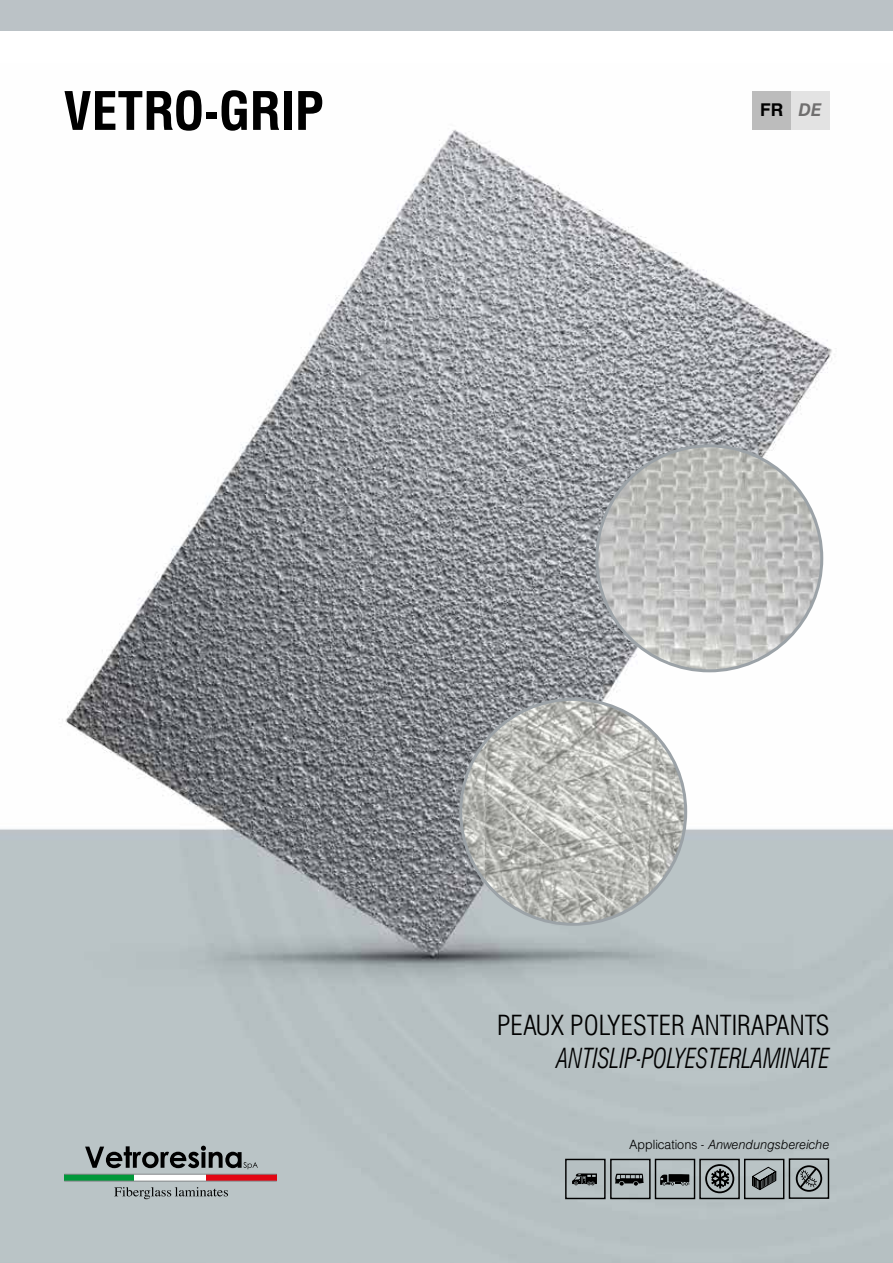
<style>
.page{position:relative;width:893px;height:1263px;background:#fff}
.page>*{position:absolute;margin:0;border:0;box-sizing:border-box;transform-origin:0 0}
.t1{font:700 condensed 51.75px "AT Triumvirate";color:#000}
.t2{font:italic 300 condensed 27px "AT Triumvirate";color:#000;scale:.9 1}
.t3{font:300 condensed 27px "AT Triumvirate";color:#000}
.t4{font:700 17.55px "AT Triumvirate";color:#000}
.t5{font:italic 300 12.75px "AT Triumvirate";color:#000}
.s1{font-style:italic;color:#706f6f}
.s2{font-style:normal}
</style>
<div class="page">
<img style="left:0;top:91px;width:893px;height:1172px">
<div style="left:0;top:0;width:893px;height:31px;background:#bbc2c6"></div>
<div style="left:64px;top:1174px;width:71px;height:7px;background:#00983a"></div>
<div style="left:135px;top:1174px;width:71px;height:7px;background:#fff"></div>
<div style="left:206px;top:1174px;width:71px;height:7px;background:#e30613"></div>
<hr style="left:64px;top:1174px;width:213px;height:1px;background:#85888a">
<hr style="left:64px;top:1181px;width:213px;height:1px;background:#85888a">
<svg style="left:85px;top:1146px;width:173px;height:23px;background:#777e7f"></svg>
<svg style="left:114px;top:1187px;width:114px;height:12px"></svg>
<img style="left:461px;top:699px;width:225px;height:225px;border-radius:112px">
<img style="left:597px;top:446px;width:225px;height:225px;border-radius:112px">
<svg style="left:660px;top:1174px;width:29px;height:11px"></svg>
<div style="left:655px;top:1159px;width:40px;height:40px;border:1px solid #000"></div>
<div style="left:699px;top:1159px;width:41px;height:40px;border:1px solid #000"></div>
<svg style="left:711px;top:1169px;width:18px;height:19px"></svg>
<div style="left:705px;top:1164px;width:29px;height:29px;border:2px solid #000;border-radius:50%"></div>
<svg style="left:615px;top:1174px;width:29px;height:11px"></svg>
<div style="left:610px;top:1159px;width:41px;height:40px;border:1px solid #000"></div>
<svg style="left:572px;top:1173px;width:25px;height:12px"></svg>
<div style="left:565px;top:1159px;width:41px;height:40px;border:1px solid #000"></div>
<svg style="left:751px;top:1166px;width:26px;height:25px"></svg>
<div style="left:744px;top:1159px;width:40px;height:40px;border:1px solid #000"></div>
<div style="left:789px;top:1158px;width:40px;height:41px;border:1px solid #000"></div>
<div style="left:796px;top:1165px;width:26px;height:27px;border:2px solid #000;border-radius:50%"></div>
<svg style="left:798px;top:1166px;width:20px;height:24px"></svg>
<div style="left:752px;top:91px;width:39px;height:39px;background:#bcbcbc"></div>
<div style="left:791px;top:91px;width:38px;height:39px;background:#e3e3e3"></div>
<h1 class="t1" style="left:64px;top:77px;width:261px">VETRO-GRIP</h1>
<h3 class="t4" style="left:760px;top:98px;width:63px">FR <span class="s1">DE</span></h3>
<h2 class="t3" style="left:497px;top:1008px;width:334px">PEAUX POLYESTER ANTIRAPANTS</h2>
<h2 class="t2" style="left:556px;top:1040px;width:305px">ANTISLIP-POLYESTERLAMINATE</h2>
<p class="t5" style="left:629px;top:1136px;width:202px"><span class="s2">Applications -</span> Anwendungsbereiche</p>
</div>
